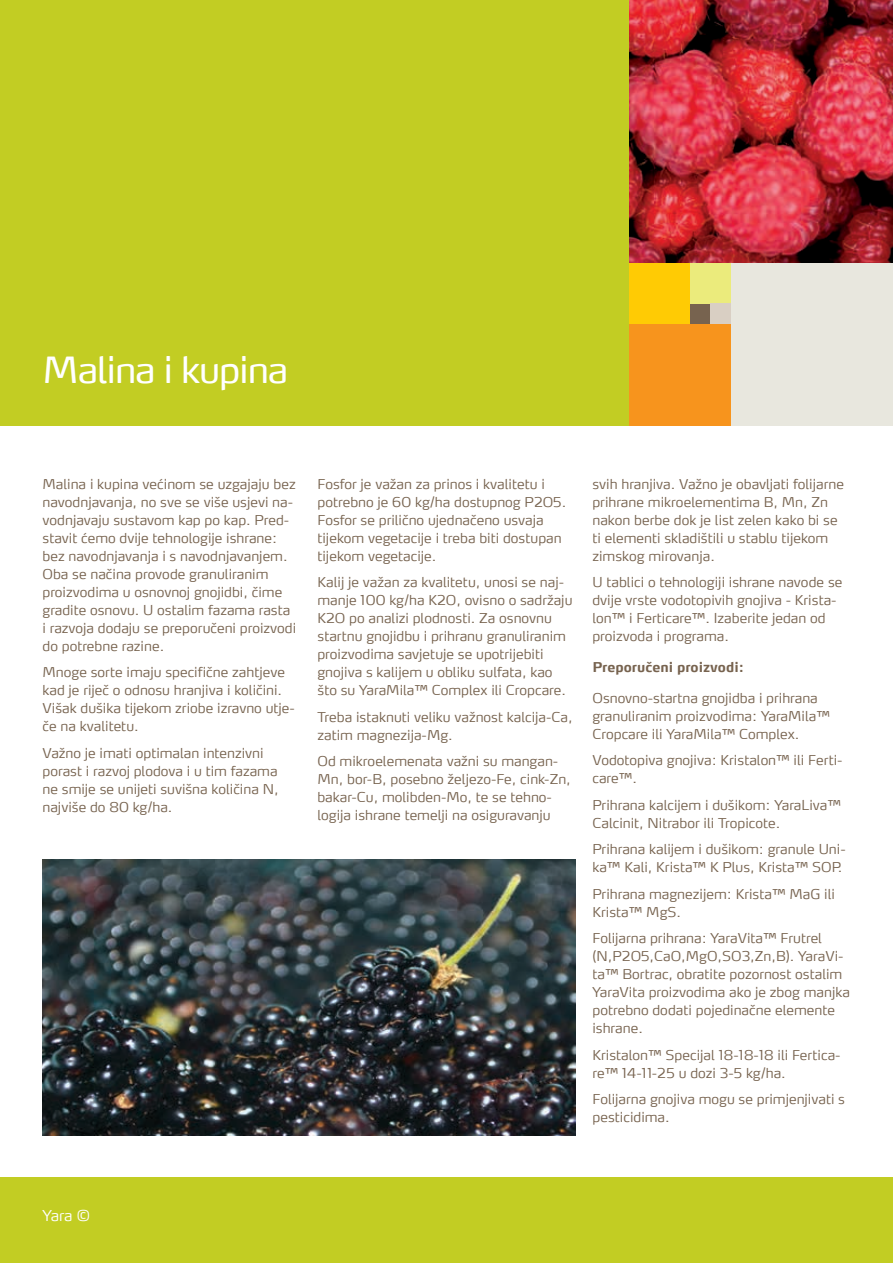
<style>
.page{position:relative;width:893px;height:1263px;background:#fff}
.page>*{position:absolute;margin:0;border:0;box-sizing:border-box;transform-origin:0 0}
.t1{font:36px "Max CELF";letter-spacing:-.03em;color:#fff}
.t2{font:300 15px "Max CELF";color:#fff}
.t3{font:300 13.5px/18px "Max CELF";color:#77634f}
.t4{font:700 13.5px "Max CELF";color:#77634f}
</style>
<div class="page">
<div style="left:0;top:1178px;width:893px;height:85px;background:#c2cd23"></div>
<div style="left:0;top:0;width:640px;height:425px;background:#c2cd23"></div>
<img style="left:630px;top:0;width:263px;height:263px">
<div style="left:731px;top:263px;width:162px;height:162px;background:#e8e7de"></div>
<div style="left:690px;top:304px;width:21px;height:20px;background:#77634f"></div>
<div style="left:690px;top:263px;width:41px;height:41px;background:#ebeb7c"></div>
<div style="left:630px;top:263px;width:60px;height:61px;background:#ffcb04"></div>
<div style="left:630px;top:324px;width:101px;height:101px;background:#f7941d"></div>
<div style="left:711px;top:304px;width:20px;height:20px;background:#d9cfc3"></div>
<img style="left:43px;top:859px;width:532px;height:276px">
<h1 class="t1" style="left:43px;top:347px;width:247px">Malina i kupina</h1>
<p class="t3" style="left:43px;top:475px;width:255px">Malina i kupina većinom se uzgajaju bez navodnjavanja, no sve se više usjevi na&shy;vodnjavaju sustavom kap po kap. Pred&shy;stavit ćemo dvije tehnologije ishrane: bez navodnjavanja i s navodnjavanjem.<br>Oba se načina provode granuliranim proizvodima u osnovnoj gnojidbi, čime gradite osnovu. U ostalim fazama rasta i razvoja dodaju se preporučeni proizvodi do potrebne razine.</p>
<p class="t3" style="left:43px;top:663px;width:254px">Mnoge sorte imaju specifične zahtjeve kad je riječ o odnosu hranjiva i količini.<br>Višak dušika tijekom zriobe izravno utje&shy;če na kvalitetu.</p>
<p class="t3" style="left:43px;top:744px;width:238px">Važno je imati optimalan intenzivni porast i razvoj plodova i u tim fazama ne smije se unijeti suvišna količina N, najviše do 80 kg/ha.</p>
<p class="t3" style="left:317px;top:475px;width:250px">Fosfor je važan za prinos i kvalitetu i potrebno je 60 kg/ha dostupnog P2O5.<br>Fosfor se prilično ujednačeno usvaja tijekom vegetacije i treba biti dostupan tijekom vegetacije.</p>
<p class="t3" style="left:317px;top:573px;width:256px">Kalij je važan za kvalitetu, unosi se naj&shy;manje 100 kg/ha K2O, ovisno o sadržaju K2O po analizi plodnosti. Za osnovnu startnu gnojidbu i prihranu granuliranim proizvodima savjetuje se upotrijebiti gnojiva s kalijem u obliku sulfata, kao što su YaraMila™ Complex ili Cropcare.</p>
<p class="t3" style="left:317px;top:707px;width:257px">Treba istaknuti veliku važnost kalcija-Ca, zatim magnezija-Mg.</p>
<p class="t3" style="left:317px;top:752px;width:255px">Od mikroelemenata važni su mangan-Mn, bor-B, posebno željezo-Fe, cink-Zn, bakar-Cu, molibden-Mo, te se tehno&shy;logija ishrane temelji na osiguravanju</p>
<p class="t3" style="left:592px;top:475px;width:253px">svih hranjiva. Važno je obavljati folijarne prihrane mikroelementima B, Mn, Zn nakon berbe dok je list zelen kako bi se ti elementi skladištili u stablu tijekom zimskog mirovanja.</p>
<p class="t3" style="left:592px;top:573px;width:251px">U tablici o tehnologiji ishrane navode se dvije vrste vodotopivih gnojiva - Krista&shy;lon™ i Ferticare™. Izaberite jedan od proizvoda i programa.</p>
<p class="t4" style="left:592px;top:659px;width:153px">Preporučeni proizvodi:</p>
<p class="t3" style="left:592px;top:689px;width:239px">Osnovno-startna gnojidba i prihrana granuliranim proizvodima: YaraMila™<br>Cropcare ili YaraMila™ Complex.</p>
<p class="t3" style="left:592px;top:751px;width:252px">Vodotopiva gnojiva: Kristalon™ ili Ferti&shy;care™.</p>
<p class="t3" style="left:592px;top:796px;width:250px">Prihrana kalcijem i dušikom: YaraLiva™<br>Calcinit, Nitrabor ili Tropicote.</p>
<p class="t3" style="left:592px;top:840px;width:255px">Prihrana kalijem i dušikom: granule Uni&shy;ka™ Kali, Krista™ K Plus, Krista™ SOP.</p>
<p class="t3" style="left:592px;top:885px;width:244px">Prihrana magnezijem: Krista™ MaG ili<br>Krista™ MgS.</p>
<p class="t3" style="left:592px;top:929px;width:259px">Folijarna prihrana: YaraVita™ Frutrel (N,P2O5,CaO,MgO,SO3,Zn,B). YaraVi&shy;ta™ Bortrac, obratite pozornost ostalim YaraVita proizvodima ako je zbog manjka potrebno dodati pojedinačne elemente ishrane.</p>
<p class="t3" style="left:592px;top:1046px;width:250px">Kristalon™ Specijal 18-18-18 ili Fertica&shy;re™ 14-11-25 u dozi 3-5 kg/ha.</p>
<p class="t3" style="left:592px;top:1090px;width:254px">Folijarna gnojiva mogu se primjenjivati s pesticidima.</p>
<p class="t2" style="left:43px;top:1207px;width:49px">Yara ©</p>
</div>
